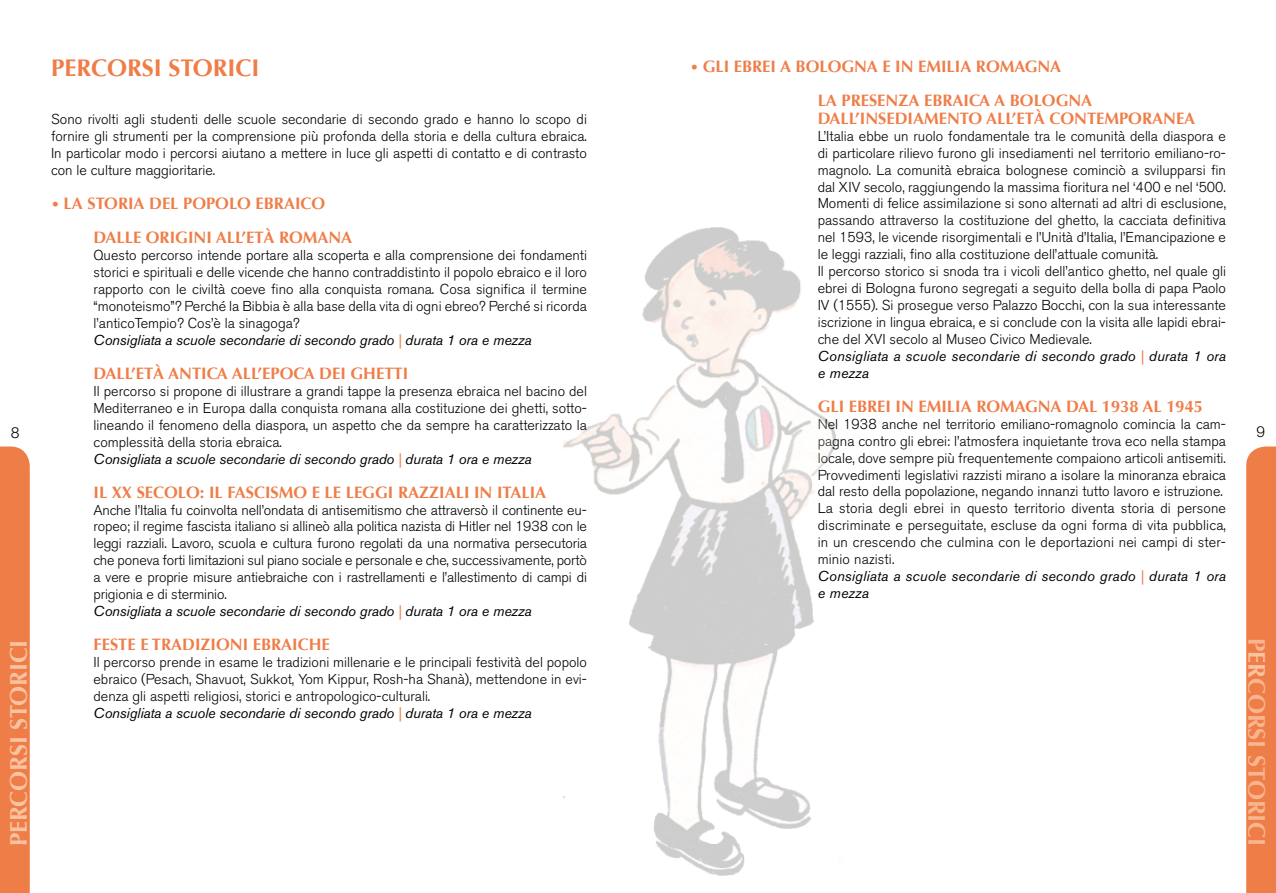
<style>
.page{position:relative;width:1276px;height:893px;background:#fff}
.page>*{position:absolute;margin:0;border:0;box-sizing:border-box;transform-origin:0 0}
.t1{font:700 24px "Optima";color:#f8b690}
.t2{font:700 24px "Optima";color:#ef7d48}
.t3{font:700 24px "Optima";letter-spacing:-.005em;color:#f9c3a2}
.t4{font:700 16.5px/34.5px "Optima";color:#ef7d48}
.t5{font:300 15px "Akzidenz Grotesk BE";color:#000}
.t6{font:300 14.25px/17px "Akzidenz Grotesk BE";color:#000}
.s1{font-size:14.25px}
.s2{font-weight:400;font-style:italic}
.s3{font-weight:400;font-style:italic;color:#ef7d48}
.s4{color:#f9c3a2}
</style>
<div class="page">
<svg style="left:1246px;top:446px;width:30px;height:447px;background:#ef804d"></svg>
<div style="left:0;top:446px;width:30px;height:447px;background:#ef7d48"></div>
<img style="left:563px;top:227px;width:273px;height:648px">
<h1 class="t2" style="left:51px;top:54px;width:210px">PERCORSI STORICI</h1>
<p class="t4" style="left:817px;top:49px;width:276px;text-indent:-128px"><span class="s1">•</span> GLI EBREI A BOLOGNA E IN EMILIA ROMAGNA<br>LA PRESENZA EBRAICA A BOLOGNA</p>
<p class="t4" style="left:817px;top:101px;width:379px">DALL’INSEDIAMENTO ALL’ETÀ CONTEMPORANEA</p>
<p class="t6" style="left:817px;top:128px;width:410px">L’Italia ebbe un ruolo fondamentale tra le comunità della diaspora e di particolare rilievo furono gli insediamenti nel territorio emiliano-ro&shy;magnolo. La comunità ebraica bolognese cominciò a svilupparsi fin dal XIV secolo, raggiungendo la massima fioritura nel ‘400 e nel ‘500.<br>Momenti di felice assimilazione si sono alternati ad altri di esclusione, passando attraverso la costituzione del ghetto, la cacciata definitiva nel 1593, le vicende risorgimentali e l’Unità d’Italia, l’Emancipazione e le leggi razziali, fino alla costituzione dell’attuale comunità.<br>Il percorso storico si snoda tra i vicoli dell’antico ghetto, nel quale gli ebrei di Bologna furono segregati a seguito della bolla di papa Paolo IV (1555). Si prosegue verso Palazzo Bocchi, con la sua interessante iscrizione in lingua ebraica, e si conclude con la visita alle lapidi ebrai&shy;che del XVI secolo al Museo Civico Medievale.<br><span class="s2">Consigliata a scuole secondarie di secondo grado</span> <span class="s3">|</span> <span class="s2">durata 1 ora e mezza</span></p>
<p class="t4" style="left:817px;top:389px;width:387px">GLI EBREI IN EMILIA ROMAGNA DAL 1938 AL 1945</p>
<p class="t6" style="left:817px;top:416px;width:410px">Nel 1938 anche nel territorio emiliano-romagnolo comincia la cam&shy;pagna contro gli ebrei: l’atmosfera inquietante trova eco nella stampa locale, dove sempre più frequentemente compaiono articoli antisemiti.<br>Provvedimenti legislativi razzisti mirano a isolare la minoranza ebraica dal resto della popolazione, negando innanzi tutto lavoro e istruzione.<br>La storia degli ebrei in questo territorio diventa storia di persone discriminate e perseguitate, escluse da ogni forma di vita pubblica, in un crescendo che culmina con le deportazioni nei campi di ster&shy;minio nazisti.<br><span class="s2">Consigliata a scuole secondarie di secondo grado</span> <span class="s3">|</span> <span class="s2">durata 1 ora e mezza</span></p>
<p class="t6" style="left:51px;top:111px;width:537px;text-align:justify">Sono rivolti agli studenti delle scuole secondarie di secondo grado e hanno lo scopo di fornire gli strumenti per la comprensione più profonda della storia e della cultura ebraica.<br>In particolar modo i percorsi aiutano a mettere in luce gli aspetti di contatto e di contrasto con le culture maggioritarie.</p>
<p class="t4" style="left:94px;top:187px;width:260px;line-height:34px;text-indent:-43px"><span class="s1">•</span> LA STORIA DEL POPOLO EBRAICO<br>DALLE ORIGINI ALL’ETÀ ROMANA</p>
<p class="t6" style="left:94px;top:247px;width:495px">Questo percorso intende portare alla scoperta e alla comprensione dei fondamenti storici e spirituali e delle vicende che hanno contraddistinto il popolo ebraico e il loro rapporto con le civiltà coeve fino alla conquista romana. Cosa significa il termine “monoteismo”? Perché la Bibbia è alla base della vita di ogni ebreo? Perché si ricorda l’anticoTempio? Cos’è la sinagoga?<br><span class="s2">Consigliata a scuole secondarie di secondo grado</span> <span class="s3">|</span> <span class="s2">durata 1 ora e mezza</span></p>
<p class="t4" style="left:94px;top:356px;width:316px">DALL’ETÀ ANTICA ALL’EPOCA DEI GHETTI</p>
<p class="t6" style="left:94px;top:383px;width:495px">Il percorso si propone di illustrare a grandi tappe la presenza ebraica nel bacino del Mediterraneo e in Europa dalla conquista romana alla costituzione dei ghetti, sotto&shy;lineando il fenomeno della diaspora, un aspetto che da sempre ha caratterizzato la complessità della storia ebraica.<br><span class="s2">Consigliata a scuole secondarie di secondo grado</span> <span class="s3">|</span> <span class="s2">durata 1 ora e mezza</span></p>
<p class="t4" style="left:94px;top:475px;width:454px">IL XX SECOLO: IL FASCISMO E LE LEGGI RAZZIALI IN ITALIA</p>
<p class="t6" style="left:94px;top:501px;width:495px">Anche l’Italia fu coinvolta nell’ondata di antisemitismo che attraversò il continente eu&shy;ropeo; il regime fascista italiano si allineò alla politica nazista di Hitler nel 1938 con le leggi razziali. Lavoro, scuola e cultura furono regolati da una normativa persecutoria che poneva forti limitazioni sul piano sociale e personale e che, successivamente, portò a vere e proprie misure antiebraiche con i rastrellamenti e l’allestimento di campi di prigionia e di sterminio.<br><span class="s2">Consigliata a scuole secondarie di secondo grado</span> <span class="s3">|</span> <span class="s2">durata 1 ora e mezza</span></p>
<p class="t4" style="left:94px;top:627px;width:238px">FESTE E TRADIZIONI EBRAICHE</p>
<p class="t6" style="left:94px;top:654px;width:495px">Il percorso prende in esame le tradizioni millenarie e le principali festività del popolo ebraico (Pesach, Shavuot, Sukkot, Yom Kippur, Rosh-ha Shanà), mettendone in evi&shy;denza gli aspetti religiosi, storici e antropologico-culturali.<br><span class="s2">Consigliata a scuole secondarie di secondo grado</span> <span class="s3">|</span> <span class="s2">durata 1 ora e mezza</span></p>
<p class="t5" style="left:11px;top:424px;width:10px">8</p>
<p class="t5" style="left:1256px;top:423px;width:10px">9</p>
<h1 class="t1" style="left:1270px;top:638px;width:210px;rotate:90deg">P<span class="s4">ER</span>CORSI STORICI</h1>
<h1 class="t3" style="left:5px;top:846px;width:208px;rotate:-90deg">PERCORSI STORICI</h1>
</div>
